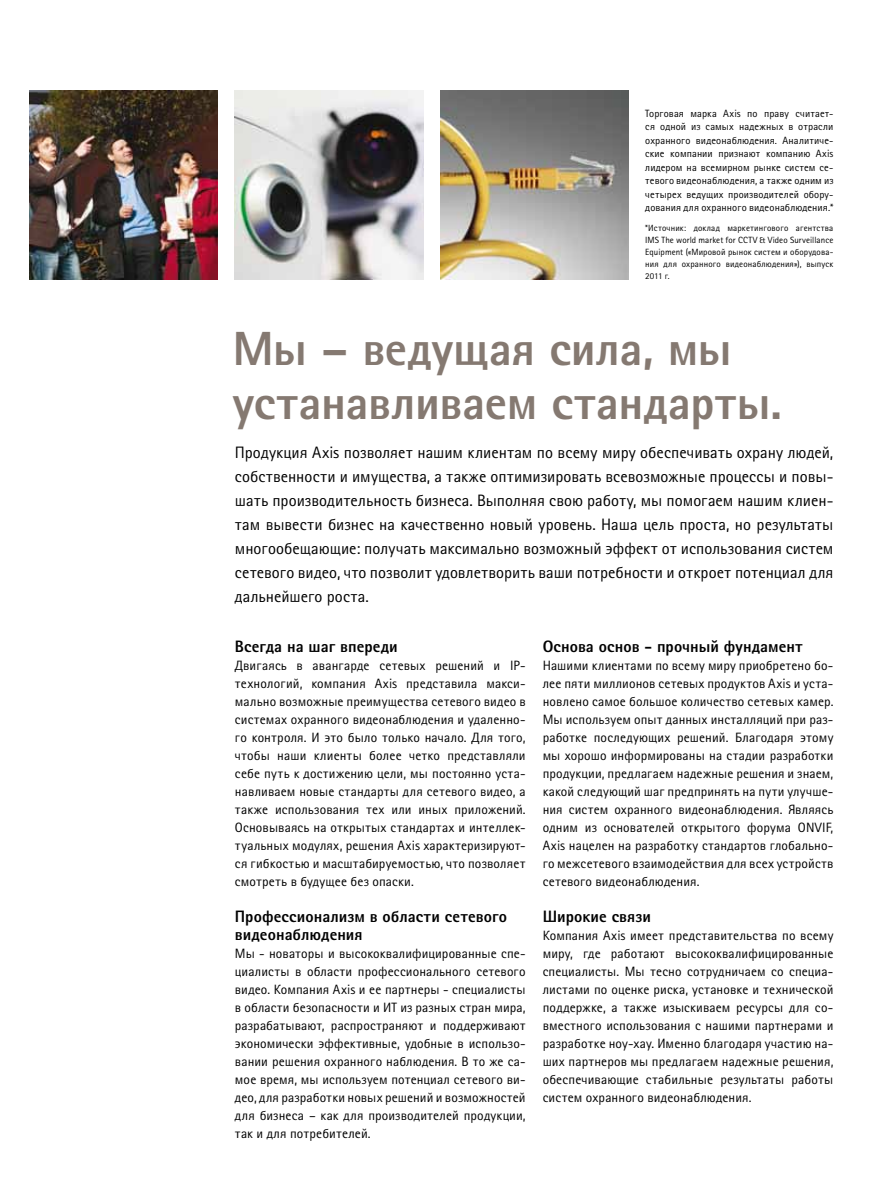
<style>
.page{position:relative;width:893px;height:1191px;background:#fff}
.page>*{position:absolute;margin:0;border:0;box-sizing:border-box;transform-origin:0 0}
.t1{font:800 48px/54px "Rotis Sans Cyrillic";letter-spacing:-.005em;color:#857971}
.t2{font:16.5px/24px "Rotis Sans Cyrillic";color:#000;text-align:justify}
.t3{font:800 16.5px/18px "Rotis Sans Cyrillic";letter-spacing:.005em;color:#000}
.t4{font:13.5px/18px "Rotis Sans Cyrillic";letter-spacing:.01em;color:#000;text-align:justify}
.t5{font:10.5px/13.5px "Rotis Sans Cyrillic";letter-spacing:.01em;color:#000;text-align:justify}
.t6{font:9px/12px "Rotis Sans Cyrillic";letter-spacing:.015em;color:#000;text-align:justify}
</style>
<div class="page">
<img style="left:30px;top:91px;width:188px;height:188px">
<img style="left:235px;top:91px;width:188px;height:188px">
<img style="left:440px;top:91px;width:188px;height:188px">
<p class="t5" style="left:645px;top:107px;width:190px">Торговая марка Axis по праву считает&shy;ся одной из самых надежных в отрасли охранного видеонаблюдения. Аналитиче&shy;ские компании признают компанию Axis лидером на всемирном рынке систем се&shy;тевого видеонаблюдения, а также одним из четырех ведущих производителей обору&shy;дования для охранного видеонаблюдения.*</p>
<p class="t6" style="left:645px;top:222px;width:190px">*Источник: доклад маркетингового агентства IMS The world market for CCTV &amp; Video Surveillance Equipment («Мировой рынок систем и оборудова&shy;ния для охранного видеонаблюдения»), выпуск 2011 г.</p>
<h1 class="t1" style="left:233px;top:322px;width:551px">Мы – ведущая сила, мы устанавливаем стандарты.</h1>
<p class="t2" style="left:235px;top:440px;width:600px">Продукция Axis позволяет нашим клиентам по всему миру обеспечивать охрану людей, собственности и имущества, а также оптимизировать всевозможные процессы и повы&shy;шать производительность бизнеса. Выполняя свою работу, мы помогаем нашим клиен&shy;там вывести бизнес на качественно новый уровень. Наша цель проста, но результаты многообещающие: получать максимально возможный эффект от использования систем сетевого видео, что позволит удовлетворить ваши потребности и откроет потенциал для дальнейшего роста.</p>
<p class="t3" style="left:235px;top:637px;width:164px">Всегда на шаг впереди</p>
<p class="t4" style="left:235px;top:656px;width:292px">Двигаясь в авангарде сетевых решений и IP&shy;технологий, компания Axis представила макси&shy;мально возможные преимущества сетевого видео в системах охранного видеонаблюдения и удаленно&shy;го контроля. И это было только начало. Для того, чтобы наши клиенты более четко представляли себе путь к достижению цели, мы постоянно уста&shy;навливаем новые стандарты для сетевого видео, а также использования тех или иных приложений.<br>Основываясь на открытых стандартах и интеллек&shy;туальных модулях, решения Axis характеризируют&shy;ся гибкостью и масштабируемостью, что позволяет смотреть в будущее без опаски.</p>
<p class="t3" style="left:235px;top:907px;width:274px">Профессионализм в области сетевого видеонаблюдения</p>
<p class="t4" style="left:235px;top:944px;width:292px">Мы - новаторы и высококвалифицированные спе&shy;циалисты в области профессионального сетевого видео. Компания Axis и ее партнеры - специалисты в области безопасности и ИТ из разных стран мира, разрабатывают, распространяют и поддерживают экономически эффективные, удобные в использо&shy;вании решения охранного наблюдения. В то же са&shy;мое время, мы используем потенциал сетевого ви&shy;део, для разработки новых решений и возможностей для бизнеса – как для производителей продукции, так и для потребителей.</p>
<p class="t3" style="left:543px;top:637px;width:262px">Основа основ - прочный фундамент</p>
<p class="t4" style="left:543px;top:656px;width:292px">Нашими клиентами по всему миру приобретено бо&shy;лее пяти миллионов сетевых продуктов Axis и уста&shy;новлено самое большое количество сетевых камер.<br>Мы используем опыт данных инсталляций при раз&shy;работке последующих решений. Благодаря этому мы хорошо информированы на стадии разработки продукции, предлагаем надежные решения и знаем, какой следующий шаг предпринять на пути улучше&shy;ния систем охранного видеонаблюдения. Являясь одним из основателей открытого форума ONVIF, Axis нацелен на разработку стандартов глобально&shy;го межсетевого взаимодействия для всех устройств сетевого видеонаблюдения.</p>
<p class="t3" style="left:543px;top:907px;width:110px">Широкие связи</p>
<p class="t4" style="left:543px;top:926px;width:292px">Компания Axis имеет представительства по всему миру, где работают высококвалифицированные специалисты. Мы тесно сотрудничаем со специа&shy;листами по оценке риска, установке и технической поддержке, а также изыскиваем ресурсы для со&shy;вместного использования с нашими партнерами и разработке ноу-хау. Именно благодаря участию на&shy;ших партнеров мы предлагаем надежные решения, обеспечивающие стабильные результаты работы систем охранного видеонаблюдения.</p>
</div>
